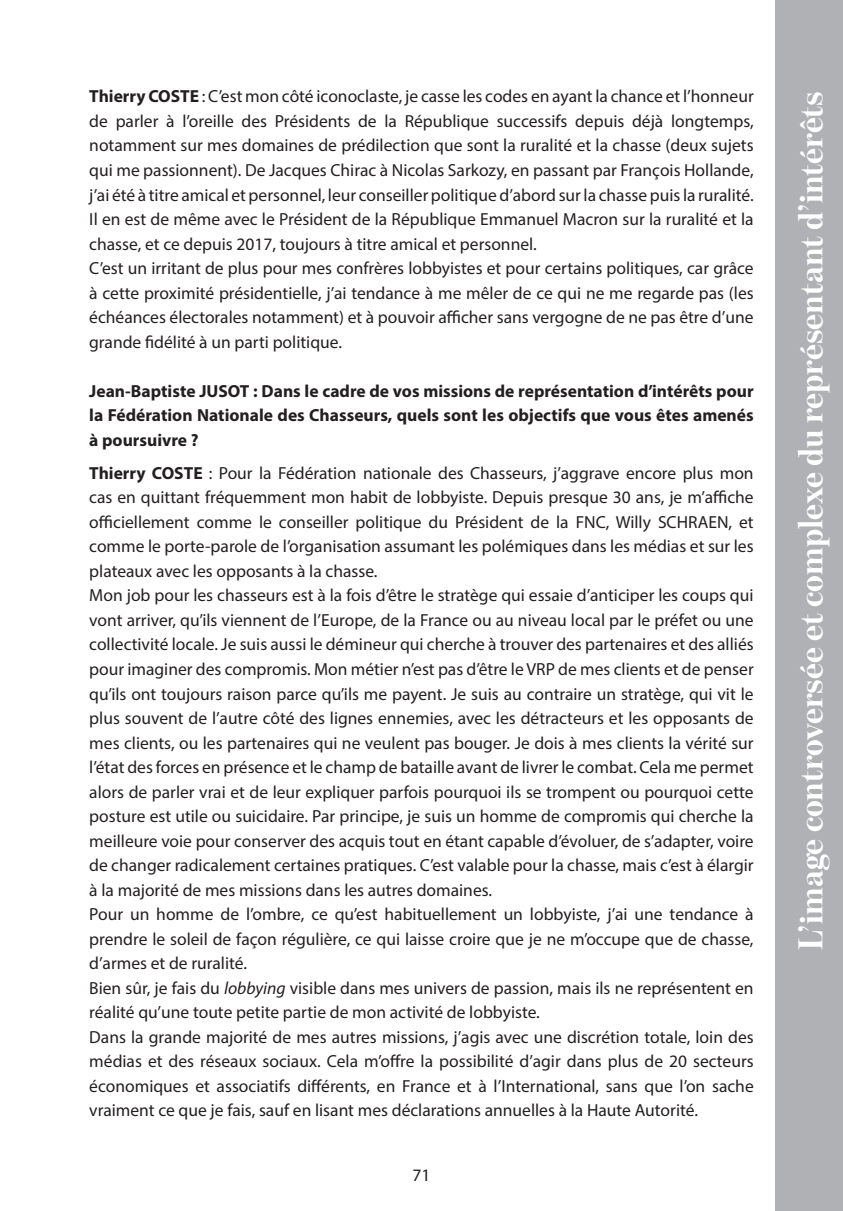
<style>
.page{position:relative;width:843px;height:1211px;background:#fff}
.page>*{position:absolute;margin:0;border:0;box-sizing:border-box;transform-origin:0 0}
.t1{font:700 35px "Benton Mod Disp";color:#fff}
.t2{font:17.5px/24.5px "Myriad Pro";color:#231f20}
.t3{font:700 17.5px/24.5px "Myriad Pro";color:#231f20;text-align:justify}
.s1{font-weight:700}
.s2{font-style:italic}
</style>
<div class="page">
<div style="left:775px;top:0;width:68px;height:1210px;background:#afb1b4"></div>
<p class="t2" style="left:89px;top:84px;width:666px"><span class="s1">Thierry COSTE</span> : C’est mon côté iconoclaste, je casse les codes en ayant la chance et l’honneur de parler à l’oreille des Présidents de la République successifs depuis déjà longtemps, notamment sur mes domaines de prédilection que sont la ruralité et la chasse (deux sujets qui me passionnent). De Jacques Chirac à Nicolas Sarkozy, en passant par François Hollande, j’ai été à titre amical et personnel, leur conseiller politique d’abord sur la chasse puis la ruralité.<br>Il en est de même avec le Président de la République Emmanuel Macron sur la ruralité et la chasse, et ce depuis 2017, toujours à titre amical et personnel.<br>C’est un irritant de plus pour mes confrères lobbyistes et pour certains politiques, car grâce à cette proximité présidentielle, j’ai tendance à me mêler de ce qui ne me regarde pas (les échéances électorales notamment) et à pouvoir afficher sans vergogne de ne pas être d’une grande fidélité à un parti politique.</p>
<p class="t3" style="left:89px;top:378px;width:666px">Jean-Baptiste JUSOT : Dans le cadre de vos missions de représentation d’intérêts pour la Fédération Nationale des Chasseurs, quels sont les objectifs que vous êtes amenés à poursuivre ?</p>
<p class="t2" style="left:89px;top:460px;width:666px"><span class="s1">Thierry COSTE</span> : Pour la Fédération nationale des Chasseurs, j’aggrave encore plus mon cas en quittant fréquemment mon habit de lobbyiste. Depuis presque 30 ans, je m’affiche officiellement comme le conseiller politique du Président de la FNC, Willy SCHRAEN, et comme le porte-parole de l’organisation assumant les polémiques dans les médias et sur les plateaux avec les opposants à la chasse.<br>Mon job pour les chasseurs est à la fois d’être le stratège qui essaie d’anticiper les coups qui vont arriver, qu’ils viennent de l’Europe, de la France ou au niveau local par le préfet ou une collectivité locale. Je suis aussi le démineur qui cherche à trouver des partenaires et des alliés pour imaginer des compromis. Mon métier n’est pas d’être le VRP de mes clients et de penser qu’ils ont toujours raison parce qu’ils me payent. Je suis au contraire un stratège, qui vit le plus souvent de l’autre côté des lignes ennemies, avec les détracteurs et les opposants de mes clients, ou les partenaires qui ne veulent pas bouger. Je dois à mes clients la vérité sur l’état des forces en présence et le champ de bataille avant de livrer le combat. Cela me permet alors de parler vrai et de leur expliquer parfois pourquoi ils se trompent ou pourquoi cette posture est utile ou suicidaire. Par principe, je suis un homme de compromis qui cherche la meilleure voie pour conserver des acquis tout en étant capable d’évoluer, de s’adapter, voire de changer radicalement certaines pratiques. C’est valable pour la chasse, mais c’est à élargir à la majorité de mes missions dans les autres domaines.<br>Pour un homme de l’ombre, ce qu’est habituellement un lobbyiste, j’ai une tendance à prendre le soleil de façon régulière, ce qui laisse croire que je ne m’occupe que de chasse, d’armes et de ruralité.<br>Bien sûr, je fais du <span class="s2">lobbying</span> visible dans mes univers de passion, mais ils ne représentent en réalité qu’une toute petite partie de mon activité de lobbyiste.<br>Dans la grande majorité de mes autres missions, j’agis avec une discrétion totale, loin des médias et des réseaux sociaux. Cela m’offre la possibilité d’agir dans plus de 20 secteurs économiques et associatifs différents, en France et à l’International, sans que l’on sache vraiment ce que je fais, sauf en lisant mes déclarations annuelles à la Haute Autorité.</p>
<p class="t2" style="left:412px;top:1162px;width:19px">71</p>
<h1 class="t1" style="left:791px;top:950px;width:860px;rotate:-90deg">L’image controversée et complexe du représentant d’intérêts</h1>
</div>
